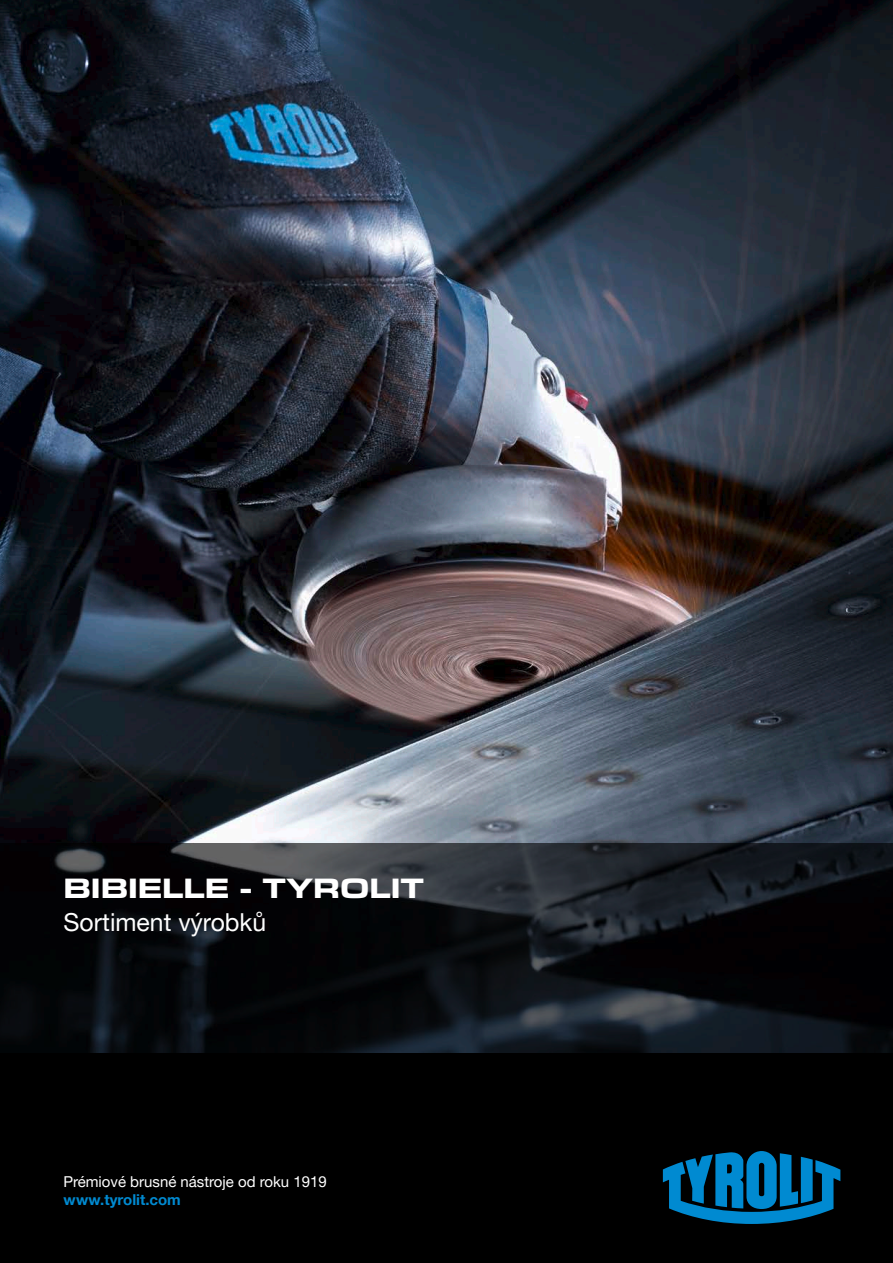
<style>
.page{position:relative;width:893px;height:1263px;background:#fff}
.page>*{position:absolute;margin:0;border:0;box-sizing:border-box;transform-origin:0 0}
.t1{font:700 expanded 28.5px "Eurostile Next W1 G";color:#fff}
.t2{font:24.75px "Helvetica Neue LTW1 G";color:#fff}
.t3{font:15px "Helvetica Neue LTW1 G";color:#fff}
.t4{font:700 15px "Helvetica Neue LTW1 G";color:#008ad1}
</style>
<div class="page">
<img style="left:0;top:0;width:893px;height:843px">
<div style="left:0;top:1053px;width:893px;height:210px;background:#000"></div>
<svg style="left:0;top:843px;width:893px;height:210px;background:#101317"></svg>
<svg style="left:663px;top:1151px;width:177px;height:73px"></svg>
<h1 class="t1" style="left:64px;top:870px;width:362px">BIBIELLE - TYROLIT</h1>
<h2 class="t2" style="left:64px;top:907px;width:204px">Sortiment výrobků</h2>
<p class="t3" style="left:64px;top:1172px;width:265px">Prémiové brusné nástroje od roku 1919</p>
<p class="t4" style="left:64px;top:1190px;width:119px">www.tyrolit.com</p>
</div>
